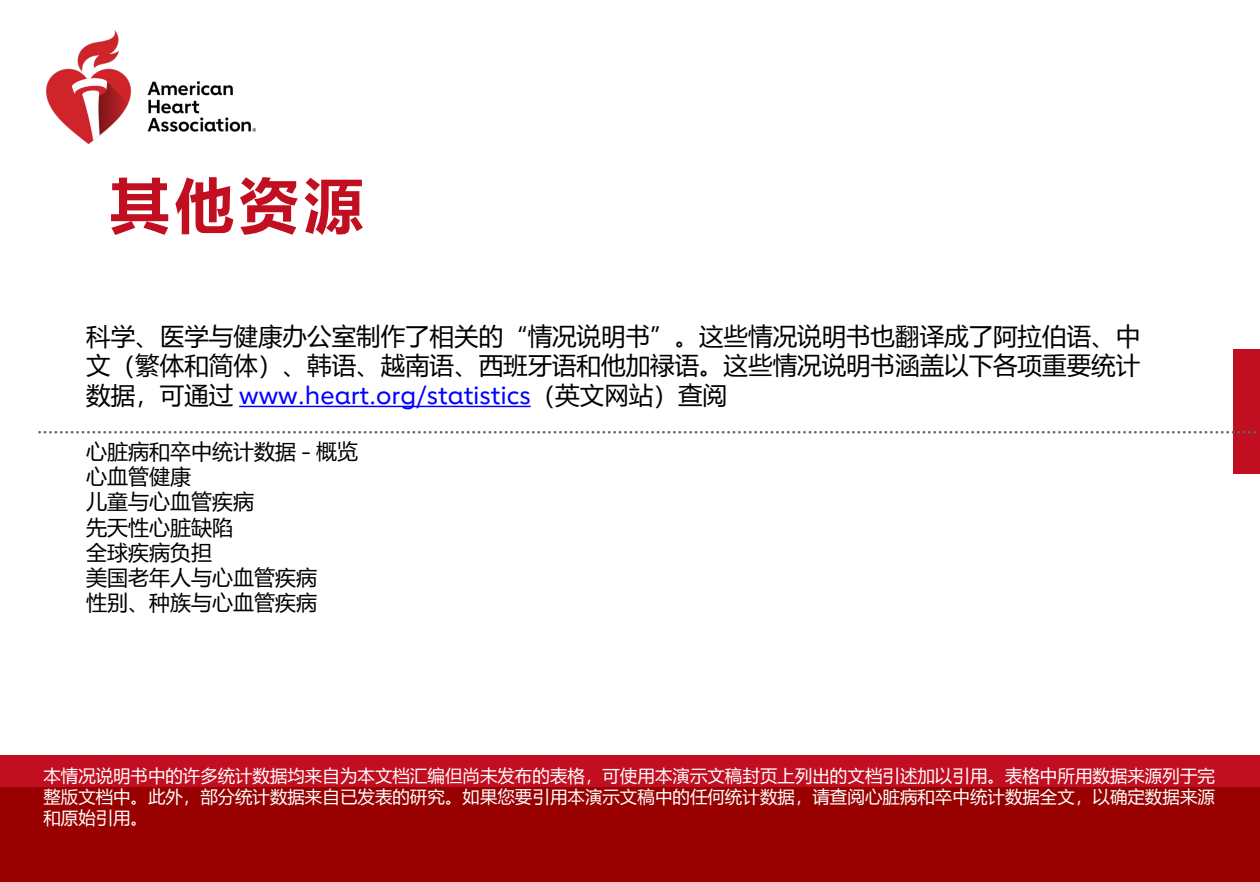
<style>
.page{position:relative;width:1260px;height:882px;background:#fff}
.page>*{position:absolute;margin:0;border:0;box-sizing:border-box;transform-origin:0 0}
.t1{font:700 59.5px "Microsoft Ya Hei";color:#c10e21}
.t2{font:24.5px/29.4px "Microsoft Ya Hei";color:#000;text-align:justify}
.t3{font:21px "Microsoft Ya Hei";color:#000}
.t4{font:17.5px/21px "Microsoft Ya Hei";color:#fff;text-align:justify}
.s1{font-family:"Lub Dub";font-weight:500;color:#00f}
.s2{font-family:"Lub Dub";font-weight:500}
</style>
<div class="page">
<div style="left:1234px;top:349px;width:26px;height:125px;background:#c10e21"></div>
<svg style="left:40px;top:431px;width:1216px;height:3px"></svg>
<div style="left:0;top:755px;width:1260px;height:127px;background:#c10e21"></div>
<div style="left:0;top:788px;width:1260px;height:94px;background:#900"></div>
<img style="left:46px;top:30px;width:209px;height:113px">
<svg style="left:239px;top:406px;width:292px;height:1px"></svg>
<h2 class="t1" style="left:110px;top:164px;width:255px">其他资源</h2>
<p class="t2" style="left:86px;top:321px;width:1056px">科学、医学与健康办公室制作了相关的“情况说明书”。这些情况说明书也翻译成了阿拉伯语、中文（繁体和简体）、韩语、越南语、西班牙语和他加禄语。这些情况说明书涵盖以下各项重要统计数据，可通过 <span class="s1">www.heart.org/statistics</span>（英文网站）查阅</p>
<p class="t3" style="left:86px;top:437px;width:273px">心脏病和卒中统计数据 <span class="s2">-</span> 概览</p>
<p class="t3" style="left:86px;top:463px;width:106px">心血管健康</p>
<p class="t3" style="left:86px;top:488px;width:169px">儿童与心血管疾病</p>
<p class="t3" style="left:86px;top:513px;width:148px">先天性心脏缺陷</p>
<p class="t3" style="left:86px;top:538px;width:127px">全球疾病负担</p>
<p class="t3" style="left:86px;top:563px;width:232px">美国老年人与心血管疾病</p>
<p class="t3" style="left:86px;top:589px;width:232px">性别、种族与心血管疾病</p>
<p class="t4" style="left:44px;top:765px;width:1173px">本情况说明书中的许多统计数据均来自为本文档汇编但尚未发布的表格，可使用本演示文稿封页上列出的文档引述加以引用。表格中所用数据来源列于完整版文档中。此外，部分统计数据来自已发表的研究。如果您要引用本演示文稿中的任何统计数据，请查阅心脏病和卒中统计数据全文，以确定数据来源和原始引用。</p>
</div>
